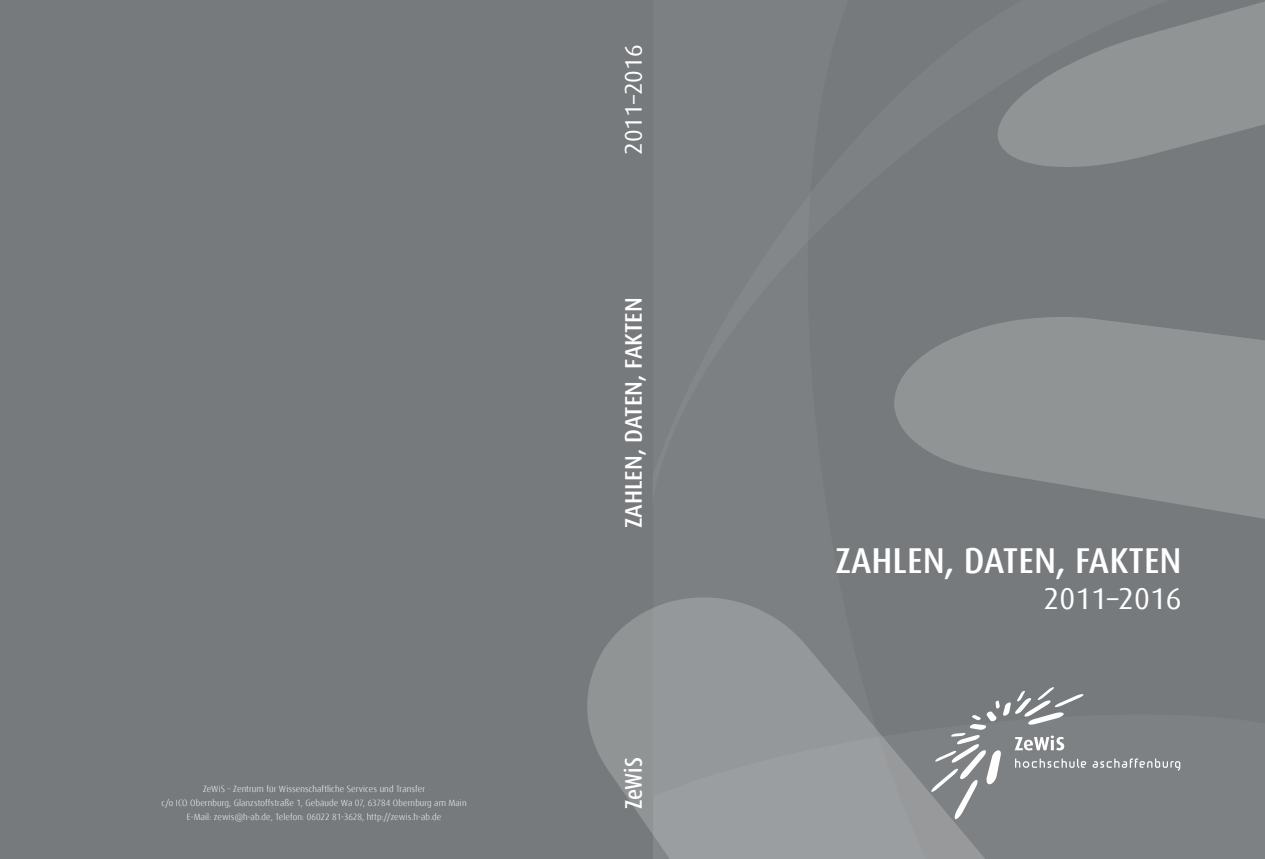
<style>
.page{position:relative;width:1265px;height:859px;background:#fff}
.page>*{position:absolute;margin:0;border:0;box-sizing:border-box;transform-origin:0 0}
.t1{font:500 36px "Dax Condensed";color:#fff;scale:1.1 1}
.t2{font:30px "Dax";color:#fff}
.t3{font:500 24px "Dax Condensed";color:#fff;scale:1.1 1}
.t4{font:24px "Dax";color:#fff}
.t5{font:500 24px "Dax Condensed";color:#fff}
.t6{font:300 9px/14px "Dax";letter-spacing:.01em;color:#fff;text-align:center}
</style>
<div class="page">
<div style="left:0;top:0;width:1264px;height:859px;background:#767a7c"></div>
<div style="left:653px;top:506px;width:313px;height:91px;background:#7c8082"></div>
<div style="left:652px;top:0;width:580px;height:506px;background:#777b7d"></div>
<div style="left:1120px;top:713px;width:144px;height:146px;background:#7e8183"></div>
<svg style="left:997px;top:0;width:267px;height:167px;background:#878b8c"></svg>
<svg style="left:893px;top:317px;width:371px;height:245px;background:#868a8b"></svg>
<svg style="left:586px;top:597px;width:534px;height:262px;background:#898c8e"></svg>
<svg style="left:1092px;top:758px;width:88px;height:12px"></svg>
<svg style="left:931px;top:687px;width:155px;height:132px;background:#8b8e90"></svg>
<p class="t6" style="left:161px;top:782px;width:306px">ZeWiS – Zentrum für Wissenschaftliche Services und Transfer<br>c/o ICO Obernburg, Glanzstoffstraße 1, Gebäude Wa 07, 63784 Obernburg am Main<br>E-Mail: zewis@h-ab.de, Telefon: 06022 81-3628, http://zewis.h-ab.de</p>
<h3 class="t4" style="left:621px;top:155px;width:112px;rotate:-90deg">2011–2016</h3>
<h3 class="t3" style="left:622px;top:528px;width:211px;rotate:-90deg">ZAHLEN, DATEN, FAKTEN</h3>
<h3 class="t5" style="left:622px;top:809px;width:53px;rotate:-90deg">ZeWiS</h3>
<h1 class="t1" style="left:835px;top:544px;width:316px">ZAHLEN, DATEN, FAKTEN</h1>
<h2 class="t2" style="left:1043px;top:583px;width:139px">2011–2016</h2>
</div>
